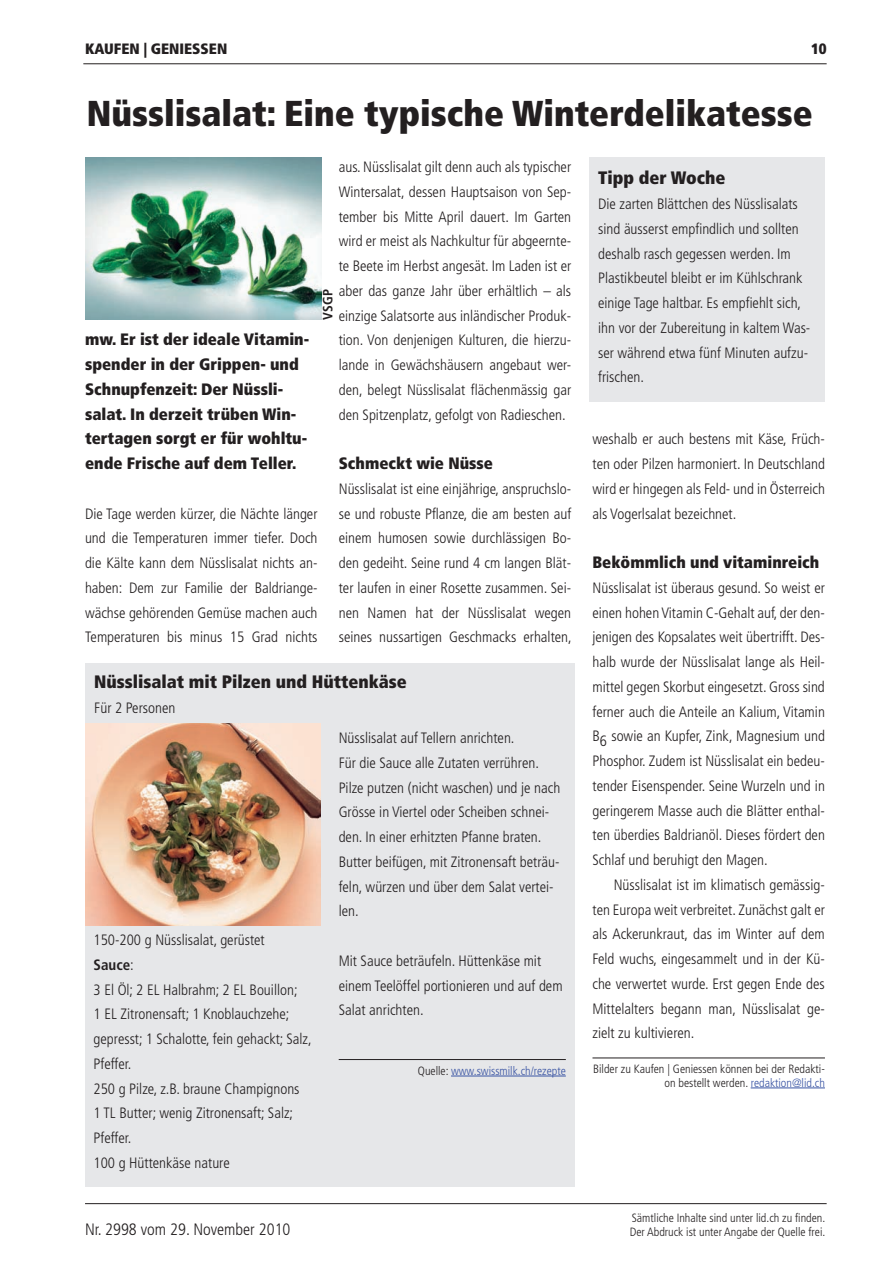
<style>
.page{position:relative;width:893px;height:1263px;background:#fff}
.page>*{position:absolute;margin:0;border:0;box-sizing:border-box;transform-origin:0 0}
.t1{font:900 condensed 36px "Frutiger";color:#231f20}
.t2{font:900 condensed 18px "Frutiger";color:#231f20}
.t3{font:900 condensed 16.5px/24.8px "Frutiger";color:#231f20}
.t4{font:300 condensed 16.5px "Frutiger";color:#231f20}
.t5{font:300 condensed 15px/24.8px "Frutiger";color:#231f20;text-align:justify}
.t6{font:900 condensed 15px "Frutiger";color:#231f20}
.t7{font:700 condensed 13.5px "Frutiger";color:#231f20}
.t8{font:300 condensed 12px/13.5px "Frutiger";color:#231f20;text-align:right}
.t9{font:300 condensed 12px "Frutiger";color:#3853a3}
.s1{font-weight:700}
.s2{color:#231f20}
.s3{color:#3853a3}
</style>
<div class="page">
<hr style="left:83px;top:64px;width:744px;height:1px;background:#231f20">
<hr style="left:85px;top:1203px;width:742px;height:1px;background:#231f20">
<hr style="left:592px;top:1057px;width:233px;height:1px;background:#231f20">
<hr style="left:751px;top:1087px;width:74px;height:1px;background:#3853a3">
<div style="left:590px;top:157px;width:235px;height:244px;background:#e6e7e9"></div>
<div style="left:85px;top:663px;width:489px;height:523px;background:#e6e7e9"></div>
<hr style="left:339px;top:1059px;width:227px;height:1px;background:#231f20">
<hr style="left:451px;top:1076px;width:115px;height:1px;background:#3853a3">
<img style="left:85px;top:724px;width:235px;height:201px">
<img style="left:85px;top:157px;width:236px;height:162px">
<p class="t6" style="left:85px;top:40px;width:144px">KAUFEN | GENIESSEN</p>
<p class="t6" style="left:811px;top:40px;width:17px">10</p>
<h1 class="t1" style="left:87px;top:92px;width:728px">Nüsslisalat: Eine typische Winterdelikatesse</h1>
<p class="t5" style="left:339px;top:155px;width:234px">aus. Nüsslisalat gilt denn auch als typischer Wintersalat, dessen Hauptsaison von Sep&shy;tember bis Mitte April dauert. Im Garten wird er meist als Nachkultur für abgeernte&shy;te Beete im Herbst angesät. Im Laden ist er aber das ganze Jahr über erhältlich – als einzige Salatsorte aus inländischer Produk&shy;tion. Von denjenigen Kulturen, die hierzu&shy;lande in Gewächshäusern angebaut wer&shy;den, belegt Nüsslisalat flächenmässig gar den Spitzenplatz, gefolgt von Radieschen.</p>
<p class="t3" style="left:339px;top:451px;width:156px">Schmeckt wie Nüsse</p>
<p class="t5" style="left:339px;top:476px;width:234px">Nüsslisalat ist eine einjährige, anspruchslo&shy;se und robuste Pflanze, die am besten auf einem humosen sowie durchlässigen Bo&shy;den gedeiht. Seine rund 4 cm langen Blät&shy;ter laufen in einer Rosette zusammen. Sei&shy;nen Namen hat der Nüsslisalat wegen seines nussartigen Geschmacks erhalten,</p>
<p class="t7" style="left:320px;top:319px;width:32px;rotate:-90deg">VSGP</p>
<p class="t3" style="left:85px;top:327px;width:226px">mw. Er ist der ideale Vitamin&shy;spender in der Grippen- und<br>Schnupfenzeit: Der Nüssli&shy;salat. In derzeit trüben Win&shy;tertagen sorgt er für wohltu&shy;ende Frische auf dem Teller.</p>
<p class="t5" style="left:85px;top:501px;width:234px">Die Tage werden kürzer, die Nächte länger und die Temperaturen immer tiefer. Doch die Kälte kann dem Nüsslisalat nichts an&shy;haben: Dem zur Familie der Baldriange&shy;wächse gehörenden Gemüse machen auch Temperaturen bis minus 15 Grad nichts</p>
<p class="t2" style="left:94px;top:671px;width:314px">Nüsslisalat mit Pilzen und Hüttenkäse</p>
<p class="t5" style="left:94px;top:696px;width:83px">Für 2 Personen</p>
<p class="t5" style="left:94px;top:928px;width:220px;text-align:left">150-200 g Nüsslisalat, gerüstet<br><span class="s1">Sauce</span>:<br>3 El Öl; 2 EL Halbrahm; 2 EL Bouillon;<br>1 EL Zitronensaft; 1 Knoblauchzehe; gepresst; 1 Schalotte, fein gehackt; Salz,<br>Pfeffer.<br>250 g Pilze, z.B. braune Champignons<br>1 TL Butter; wenig Zitronensaft; Salz;<br>Pfeffer.<br>100 g Hüttenkäse nature</p>
<p class="t5" style="left:339px;top:726px;width:223px;text-align:left">Nüsslisalat auf Tellern anrichten.<br>Für die Sauce alle Zutaten verrühren.<br>Pilze putzen (nicht waschen) und je nach Grösse in Viertel oder Scheiben schnei&shy;den. In einer erhitzten Pfanne braten.<br>Butter beifügen, mit Zitronensaft beträu&shy;feln, würzen und über dem Salat vertei&shy;len.</p>
<p class="t5" style="left:339px;top:948px;width:225px;text-align:left">Mit Sauce beträufeln. Hüttenkäse mit einem Teelöffel portionieren und auf dem<br>Salat anrichten.</p>
<p class="t9" style="left:418px;top:1064px;width:149px"><span class="s2">Quelle:</span> www.swissmilk.ch/rezepte</p>
<p class="t2" style="left:598px;top:167px;width:129px">Tipp der Woche</p>
<p class="t5" style="left:598px;top:192px;width:214px;text-align:left">Die zarten Blättchen des Nüsslisalats sind äusserst empfindlich und sollten deshalb rasch gegessen werden. Im Plastikbeutel bleibt er im Kühlschrank einige Tage haltbar. Es empfiehlt sich, ihn vor der Zubereitung in kaltem Was&shy;ser während etwa fünf Minuten aufzu&shy;frischen.</p>
<p class="t5" style="left:592px;top:427px;width:234px">weshalb er auch bestens mit Käse, Früch&shy;ten oder Pilzen harmoniert. In Deutschland wird er hingegen als Feld- und in Österreich als Vogerlsalat bezeichnet.</p>
<p class="t3" style="left:592px;top:550px;width:228px">Bekömmlich und vitaminreich</p>
<p class="t5" style="left:592px;top:575px;width:234px">Nüsslisalat ist überaus gesund. So weist er einen hohen Vitamin C-Gehalt auf, der den&shy;jenigen des Kopsalates weit übertrifft. Des&shy;halb wurde der Nüsslisalat lange als Heil&shy;mittel gegen Skorbut eingesetzt. Gross sind ferner auch die Anteile an Kalium, Vitamin B6 sowie an Kupfer, Zink, Magnesium und Phosphor. Zudem ist Nüsslisalat ein bedeu&shy;tender Eisenspender. Seine Wurzeln und in geringerem Masse auch die Blätter enthal&shy;ten überdies Baldrianöl. Dieses fördert den Schlaf und beruhigt den Magen.</p>
<p class="t5" style="left:592px;top:872px;width:234px;text-indent:21px">Nüsslisalat ist im klimatisch gemässig&shy;ten Europa weit verbreitet. Zunächst galt er als Ackerunkraut, das im Winter auf dem Feld wuchs, eingesammelt und in der Kü&shy;che verwertet wurde. Erst gegen Ende des Mittelalters begann man, Nüsslisalat ge&shy;zielt zu kultivieren.</p>
<p class="t8" style="left:593px;top:1062px;width:233px">Bilder zu Kaufen | Geniessen können bei der Redakti&shy;on bestellt werden. <span class="s3">redaktion@lid.ch</span></p>
<p class="t8" style="left:632px;top:1211px;width:195px">Sämtliche Inhalte sind unter lid.ch zu finden.</p>
<p class="t4" style="left:85px;top:1220px;width:207px">Nr. 2998 vom 29. November 2010</p>
<p class="t8" style="left:630px;top:1225px;width:197px">Der Abdruck ist unter Angabe der Quelle frei.</p>
</div>
